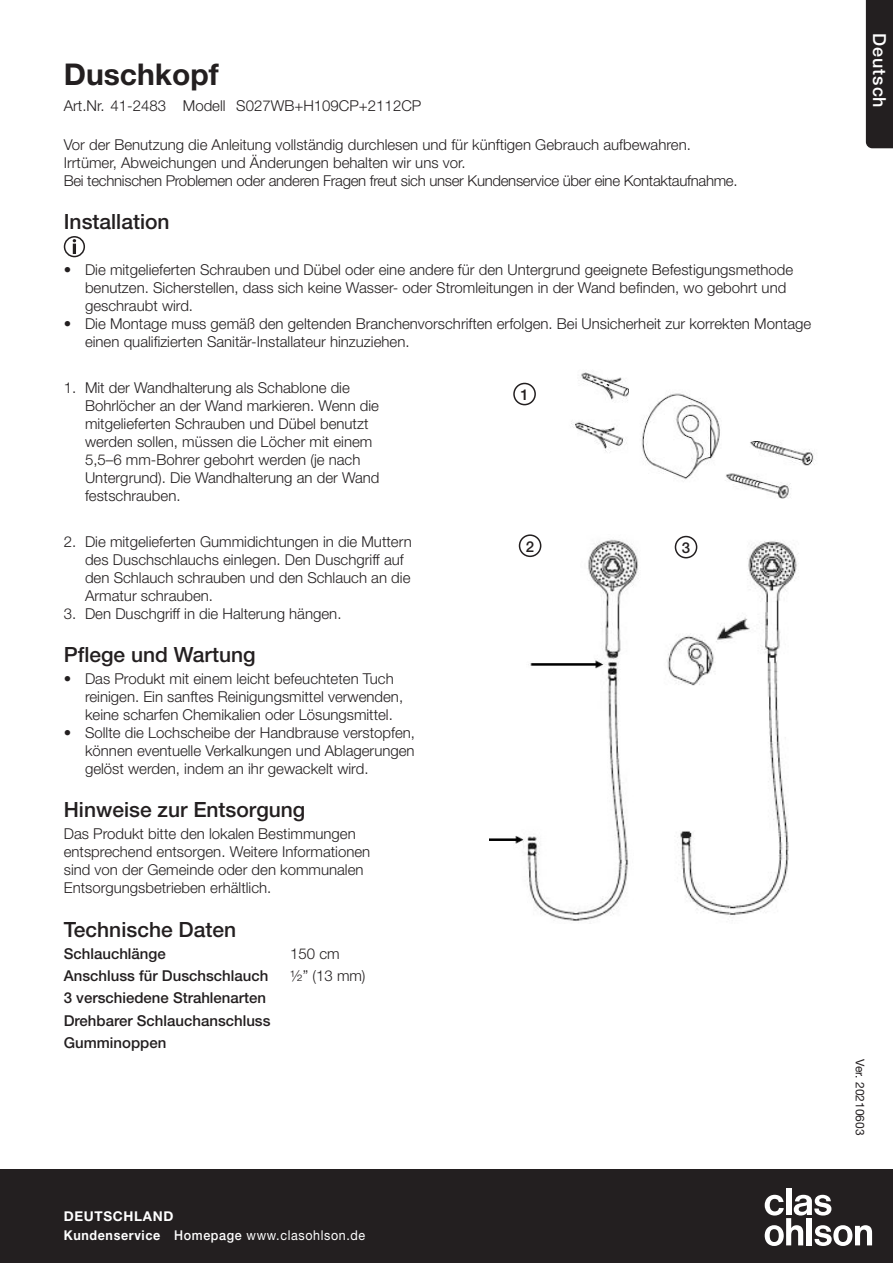
<style>
.page{position:relative;width:893px;height:1263px;background:#fff}
.page>*{position:absolute;margin:0;border:0;box-sizing:border-box;transform-origin:0 0}
.Bruks_-_Inledande_be{font:700 30px "Helvetica Neue LT Std";color:#231f20}
.Bruks_-_Nytt_Avsnitt{font:500 21px "Helvetica Neue LT Std";color:#231f20}
.t1{font:500 18px "Helvetica Neue LT Std";letter-spacing:.05em;color:#fff}
.Bruks_-_Brödtext{font:300 15px/18px "Helvetica Neue LT Std";color:#231f20}
.Bruks_-_Brödtext_med{font:500 15px "Helvetica Neue LT Std";color:#231f20}
.Bruks_-_Brödtext-2{font:300 15px "Helvetica Neue LT Std";letter-spacing:-.02em;color:#231f20}
.Bruks_-_Inledande_Ar{font:300 15px "Helvetica Neue LT Std";color:#231f20}
.Bruks_-_Brödtext_med-2{font:300 15px "Helvetica Neue LT Std";color:#231f20}
.t2{font:700 13.5px/18.3px "Helvetica Neue LT Std";letter-spacing:.05em;color:#fff}
.t3{font:12px "Helvetica Neue LT Std";color:#231f20}
.s1{font-weight:500}
.s2{font-weight:400}
</style>
<div class="page">
<div style="left:0;top:1169px;width:893px;height:94px;background:#231f20"></div>
<div style="left:786px;top:1188px;width:5px;height:27px;background:#fff"></div>
<svg style="left:765px;top:1195px;width:107px;height:51px"></svg>
<div style="left:866px;top:0;width:27px;height:148px;background:#231f20"></div>
<img style="left:571px;top:372px;width:58px;height:80px">
<img style="left:641px;top:393px;width:79px;height:87px">
<img style="left:725px;top:441px;width:91px;height:58px">
<img style="left:489px;top:534px;width:150px;height:387px">
<img style="left:667px;top:535px;width:132px;height:382px">
<div style="left:513px;top:383px;width:23px;height:22px;border:2px solid #231f20;border-radius:50%"></div>
<div style="left:519px;top:535px;width:22px;height:21px;background:#fff;border-radius:50%"></div>
<div style="left:519px;top:534px;width:22px;height:23px;border:2px solid #231f20;border-radius:50%"></div>
<div style="left:675px;top:536px;width:22px;height:22px;background:#fff;border-radius:50%"></div>
<div style="left:675px;top:536px;width:22px;height:22px;border:2px solid #231f20;border-radius:50%"></div>
<div style="left:64px;top:236px;width:21px;height:21px;border:2px solid #231f20;border-radius:50%"></div>
<svg style="left:73px;top:239px;width:3px;height:15px"></svg>
<p class="Bruks_-_Inledande_be" style="left:64px;top:56px;width:157px">Duschkopf</p>
<p class="Bruks_-_Inledande_Ar" style="left:64px;top:97px;width:359px">Art.Nr. 41-2483 Modell S027WB+H109CP+2112CP</p>
<p class="Bruks_-_Brödtext" style="left:64px;top:135px;width:629px">Vor der Benutzung die Anleitung vollständig durchlesen und für künftigen Gebrauch aufbewahren.</p>
<p class="Bruks_-_Brödtext" style="left:64px;top:153px;width:403px">Irrtümer, Abweichungen und Änderungen behalten wir uns vor.</p>
<p class="Bruks_-_Brödtext-2" style="left:64px;top:171px;width:675px">Bei technischen Problemen oder anderen Fragen freut sich unser Kundenservice über eine Kontaktaufnahme.</p>
<p class="Bruks_-_Nytt_Avsnitt" style="left:64px;top:209px;width:107px">Installation</p>
<p class="Bruks_-_Brödtext" style="left:85px;top:261px;width:710px;text-indent:-21px">• Die mitgelieferten Schrauben und Dübel oder eine andere für den Untergrund geeignete Befestigungsmethode benutzen. Sicherstellen, dass sich keine Wasser- oder Stromleitungen in der Wand befinden, wo gebohrt und geschraubt wird.</p>
<p class="Bruks_-_Brödtext" style="left:85px;top:315px;width:728px;text-indent:-21px">• Die Montage muss gemäß den geltenden Branchenvorschriften erfolgen. Bei Unsicherheit zur korrekten Montage einen qualifizierten Sanitär-Installateur hinzuziehen.</p>
<p class="Bruks_-_Brödtext" style="left:85px;top:379px;width:296px;text-indent:-21px">1. Mit der Wandhalterung als Schablone die Bohrlöcher an der Wand markieren. Wenn die mitgelieferten Schrauben und Dübel benutzt werden sollen, müssen die Löcher mit einem 5,5–6 mm-Bohrer gebohrt werden (je nach Untergrund). Die Wandhalterung an der Wand festschrauben.</p>
<p class="Bruks_-_Brödtext" style="left:85px;top:532px;width:328px;text-indent:-21px">2. Die mitgelieferten Gummidichtungen in die Muttern des Duschschlauchs einlegen. Den Duschgriff auf den Schlauch schrauben und den Schlauch an die Armatur schrauben.</p>
<p class="Bruks_-_Brödtext" style="left:64px;top:604px;width:279px">3. Den Duschgriff in die Halterung hängen.</p>
<p class="Bruks_-_Nytt_Avsnitt" style="left:64px;top:642px;width:193px">Pflege und Wartung</p>
<p class="Bruks_-_Brödtext" style="left:85px;top:669px;width:320px;text-indent:-21px">• Das Produkt mit einem leicht befeuchteten Tuch reinigen. Ein sanftes Reinigungsmittel verwenden, keine scharfen Chemikalien oder Lösungsmittel.</p>
<p class="Bruks_-_Brödtext" style="left:85px;top:723px;width:332px;text-align:justify;text-indent:-21px">• Sollte die Lochscheibe der Handbrause verstopfen, können eventuelle Verkalkungen und Ablagerungen gelöst werden, indem an ihr gewackelt wird.</p>
<p class="Bruks_-_Nytt_Avsnitt" style="left:64px;top:797px;width:243px">Hinweise zur Entsorgung</p>
<p class="Bruks_-_Brödtext" style="left:64px;top:825px;width:308px">Das Produkt bitte den lokalen Bestimmungen entsprechend entsorgen. Weitere Informationen sind von der Gemeinde oder den kommunalen Entsorgungsbetrieben erhältlich.</p>
<p class="Bruks_-_Nytt_Avsnitt" style="left:64px;top:917px;width:174px">Technische Daten</p>
<p class="Bruks_-_Brödtext_med" style="left:64px;top:945px;width:103px">Schlauchlänge</p>
<p class="Bruks_-_Brödtext_med-2" style="left:290px;top:944px;width:51px">150 cm</p>
<p class="Bruks_-_Brödtext_med" style="left:64px;top:967px;width:206px">Anschluss für Duschschlauch</p>
<p class="Bruks_-_Brödtext_med-2" style="left:290px;top:967px;width:77px">½” (13 mm)</p>
<p class="Bruks_-_Brödtext_med" style="left:64px;top:989px;width:204px">3 verschiedene Strahlenarten</p>
<p class="Bruks_-_Brödtext_med" style="left:64px;top:1011px;width:208px">Drehbarer Schlauchanschluss</p>
<p class="Bruks_-_Brödtext_med" style="left:64px;top:1034px;width:104px">Gumminoppen</p>
<p class="t2" style="left:64px;top:1207px;width:303px">DEUTSCHLAND<br>Kundenservice <span class="s1">Homepage</span> <span class="s2">www.clasohlson.de</span></p>
<p class="Bruks_-_Brödtext_med" style="left:520px;top:386px;width:10px">1</p>
<p class="Bruks_-_Brödtext_med" style="left:526px;top:537px;width:10px">2</p>
<p class="Bruks_-_Brödtext_med" style="left:682px;top:539px;width:10px">3</p>
<p class="t1" style="left:890px;top:33px;width:76px;rotate:90deg">Deutsch</p>
<p class="t3" style="left:867px;top:1059px;width:78px;rotate:90deg">Ver. 20210603</p>
</div>
